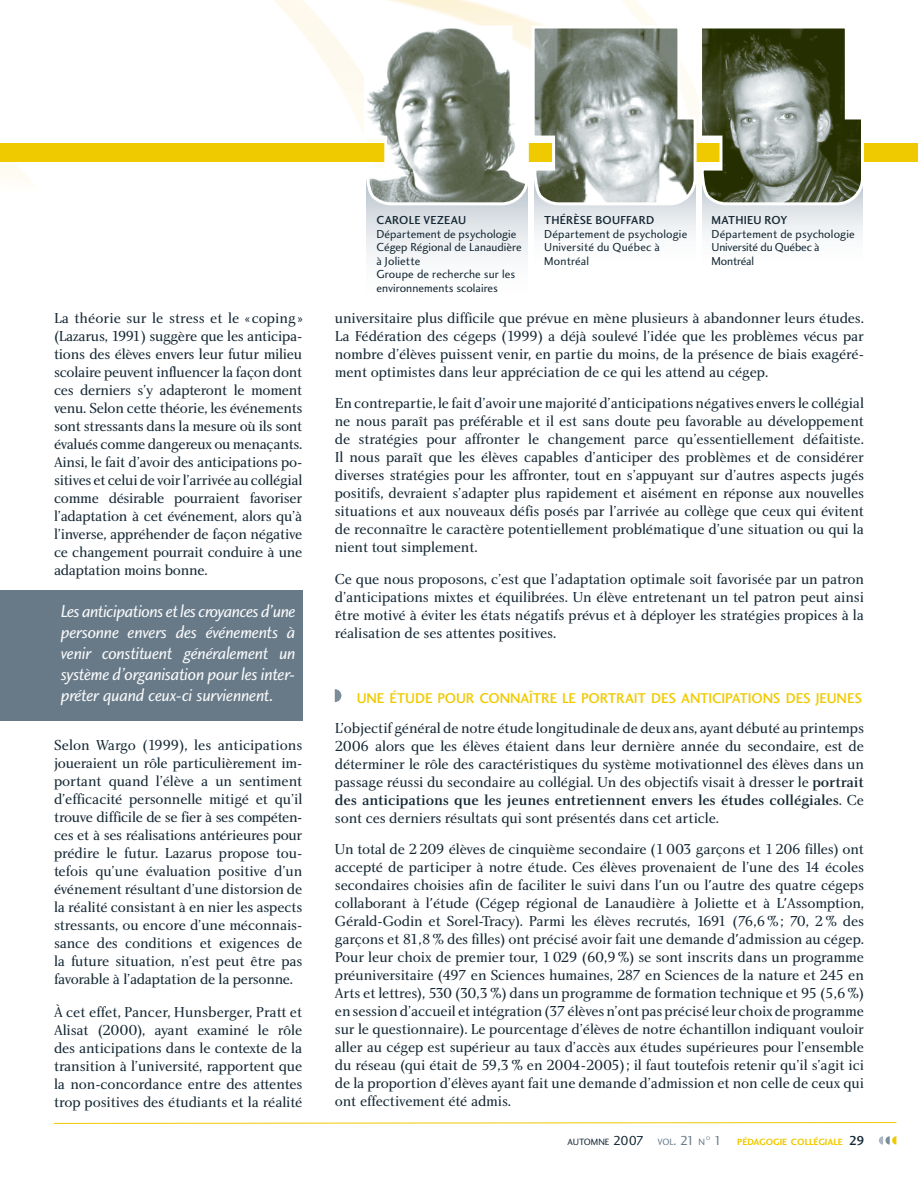
<style>
.page{position:relative;width:918px;height:1188px;background:#fff}
.page>*{position:absolute;margin:0;border:0;box-sizing:border-box;transform-origin:0 0}
.t1{font:18px/21px "Charlotte Sans Book Italic Plain";letter-spacing:-.02em;color:#f9fafb;text-align:justify}
.t2{font:15px/18px "Charlotte Book Plain";letter-spacing:-.01em;color:#142733;text-align:justify}
.t3{font:15px "Charlotte Medium Plain";letter-spacing:-.01em;color:#142733}
.t4{font:14.7px "Charlotte Sans Medium Plain";letter-spacing:-.01em;color:#f0ca00}
.t5{font:12px/13.5px "Charlotte Sans Book Plain";letter-spacing:.005em;color:#142733}
.t6{font:12px "Charlotte Sans Medium Plain";letter-spacing:.02em;color:#142733}
.t7{font:9.45px "Charlotte Sans Bold Plain";color:#f0ca00}
.t8{font:9.45px "Charlotte Sans Book Plain";color:#142733}
.t9{font:5.55px "Charlotte Sans Book Plain";color:#687a88}
.s1{font-family:"Charlotte Medium Plain"}
.s2{font-family:"Charlotte Book Plain"}
.s3{font-size:13.5px}
.s4{color:#687a88}
.s5{font-size:13.5px;color:#687a88}
.s6{font-family:"Charlotte Sans Book Plain";font-size:13.5px;color:#687a88}
.s7{font-family:"Charlotte Sans Medium Plain";font-size:13.5px;color:#142733}
</style>
<div class="page">
<img style="left:0;top:0;width:918px;height:182px">
<div style="left:0;top:144px;width:918px;height:18px;background:#f0ca00"></div>
<svg style="left:535px;top:207px;width:160px;height:29px"></svg>
<svg style="left:702px;top:207px;width:160px;height:29px"></svg>
<svg style="left:54px;top:1122px;width:843px;height:2px;background:#f7e37f"></svg>
<svg style="left:879px;top:1136px;width:17px;height:9px"></svg>
<svg style="left:335px;top:689px;width:6px;height:13px"></svg>
<div style="left:0;top:590px;width:302px;height:131px;background:#687a88"></div>
<svg style="left:367px;top:207px;width:160px;height:51px"></svg>
<svg style="left:362px;top:24px;width:504px;height:183px"></svg>
<p class="t2" style="left:54px;top:310px;width:250px">La théorie sur le stress et le « coping » (Lazarus, 1991) suggère que les anticipa&shy;tions des élèves envers leur futur milieu scolaire peuvent influencer la façon dont ces derniers s’y adapteront le moment venu. Selon cette théorie, les événements sont stressants dans la mesure où ils sont évalués comme dangereux ou menaçants.<br>Ainsi, le fait d’avoir des anticipations po&shy;sitives et celui de voir l’arrivée au collégial comme désirable pourraient favoriser l’adaptation à cet événement, alors qu’à l’inverse, appréhender de façon négative ce changement pourrait conduire à une adaptation moins bonne.</p>
<p class="t1" style="left:61px;top:602px;width:236px">Les anticipations et les croyances d’une personne envers des événements à venir constituent généralement un système d’organisation pour les inter&shy;préter quand ceux-ci surviennent.</p>
<p class="t2" style="left:54px;top:738px;width:250px">Selon Wargo (1999), les anticipations joueraient un rôle particulièrement im&shy;portant quand l’élève a un sentiment d’efficacité personnelle mitigé et qu’il trouve difficile de se fier à ses compéten&shy;ces et à ses réalisations antérieures pour prédire le futur. Lazarus propose tou&shy;tefois qu’une évaluation positive d’un événement résultant d’une distorsion de la réalité consistant à en nier les aspects stressants, ou encore d’une méconnais&shy;sance des conditions et exigences de la future situation, n’est peut être pas favorable à l’adaptation de la personne.</p>
<p class="t2" style="left:54px;top:1004px;width:250px">À cet effet, Pancer, Hunsberger, Pratt et Alisat (2000), ayant examiné le rôle des anticipations dans le contexte de la transition à l’université, rapportent que la non-concordance entre des attentes trop positives des étudiants et la réalité</p>
<p class="t6" style="left:376px;top:215px;width:91px">CAROLE VEZEAU</p>
<p class="t5" style="left:376px;top:228px;width:147px">Département de psychologie<br>Cégep Régional de Lanaudière à Joliette<br>Groupe de recherche sur les environnements scolaires</p>
<p class="t6" style="left:544px;top:215px;width:112px">THÉRÈSE BOUFFARD</p>
<p class="t5" style="left:544px;top:228px;width:145px">Département de psychologie<br>Université du Québec à<br>Montréal</p>
<p class="t6" style="left:712px;top:215px;width:77px">MATHIEU ROY</p>
<p class="t5" style="left:712px;top:228px;width:145px">Département de psychologie<br>Université du Québec à<br>Montréal</p>
<p class="t2" style="left:335px;top:310px;width:531px">universitaire plus difficile que prévue en mène plusieurs à abandonner leurs études.<br>La Fédération des cégeps (1999) a déjà soulevé l’idée que les problèmes vécus par nombre d’élèves puissent venir, en partie du moins, de la présence de biais exagéré&shy;ment optimistes dans leur appréciation de ce qui les attend au cégep.</p>
<p class="t2" style="left:335px;top:396px;width:531px">En contrepartie, le fait d’avoir une majorité d’anticipations négatives envers le collégial ne nous paraît pas préférable et il est sans doute peu favorable au développement de stratégies pour affronter le changement parce qu’essentiellement défaitiste.<br>Il nous paraît que les élèves capables d’anticiper des problèmes et de considérer diverses stratégies pour les affronter, tout en s’appuyant sur d’autres aspects jugés positifs, devraient s’adapter plus rapidement et aisément en réponse aux nouvelles situations et aux nouveaux défis posés par l’arrivée au collège que ceux qui évitent de reconnaître le caractère potentiellement problématique d’une situation ou qui la nient tout simplement.</p>
<p class="t2" style="left:335px;top:571px;width:531px">Ce que nous proposons, c’est que l’adaptation optimale soit favorisée par un patron d’anticipations mixtes et équilibrées. Un élève entretenant un tel patron peut ainsi être motivé à éviter les états négatifs prévus et à déployer les stratégies propices à la réalisation de ses attentes positives.</p>
<p class="t4" style="left:357px;top:692px;width:507px">UNE ÉTUDE POUR CONNAÎTRE LE PORTRAIT DES ANTICIPATIONS DES JEUNES</p>
<p class="t2" style="left:335px;top:720px;width:531px">L’objectif général de notre étude longitudinale de deux ans, ayant débuté au printemps 2006 alors que les élèves étaient dans leur dernière année du secondaire, est de déterminer le rôle des caractéristiques du système motivationnel des élèves dans un passage réussi du secondaire au collégial. Un des objectifs visait à dresser le <span class="s1">portrait</span></p>
<p class="t3" style="left:335px;top:794px;width:531px">des anticipations que les jeunes entretiennent envers les études collégiales<span class="s2">. Ce</span></p>
<p class="t2" style="left:335px;top:804px;width:531px;line-height:31.5px">sont ces derniers résultats qui sont présentés dans cet article.<br>Un total de 2 209 élèves de cinquième secondaire (1 003 garçons et 1 206 filles) ont</p>
<p class="t2" style="left:335px;top:860px;width:531px">accepté de participer à notre étude. Ces élèves provenaient de l’une des 14 écoles secondaires choisies afin de faciliter le suivi dans l'un ou l'autre des quatre cégeps collaborant à l'étude (Cégep régional de Lanaudière à Joliette et à L'Assomption, Gérald-Godin et Sorel-Tracy). Parmi les élèves recrutés, 1691 (76,6 % ; 70, 2 % des garçons et 81,8 % des filles) ont précisé avoir fait une demande d'admission au cégep.<br>Pour leur choix de premier tour, 1 029 (60,9 %) se sont inscrits dans un programme préuniversitaire (497 en Sciences humaines, 287 en Sciences de la nature et 245 en Arts et lettres), 530 (30,3 %) dans un programme de formation technique et 95 (5,6 %) en session d’accueil et intégration (37 élèves n’ont pas précisé leur choix de programme sur le questionnaire). Le pourcentage d’élèves de notre échantillon indiquant vouloir aller au cégep est supérieur au taux d’accès aux études supérieures pour l’ensemble du réseau (qui était de 59,3 % en 2004-2005) ; il faut toutefois retenir qu’il s’agit ici de la proportion d’élèves ayant fait une demande d’admission et non celle de ceux qui ont effectivement été admis.</p>
<p class="t8" style="left:568px;top:1138px;width:139px">AUTOMNE <span class="s3">2007</span> <span class="s4">VOL</span><span class="s5">. 21</span> <span class="s4">N</span></p>
<p class="t9" style="left:706px;top:1136px;width:6px">O</p>
<p class="t7" style="left:714px;top:1138px;width:152px"><span class="s6">1</span> PÉDAGOGIE COLLÉGIALE <span class="s7">29</span></p>
</div>
